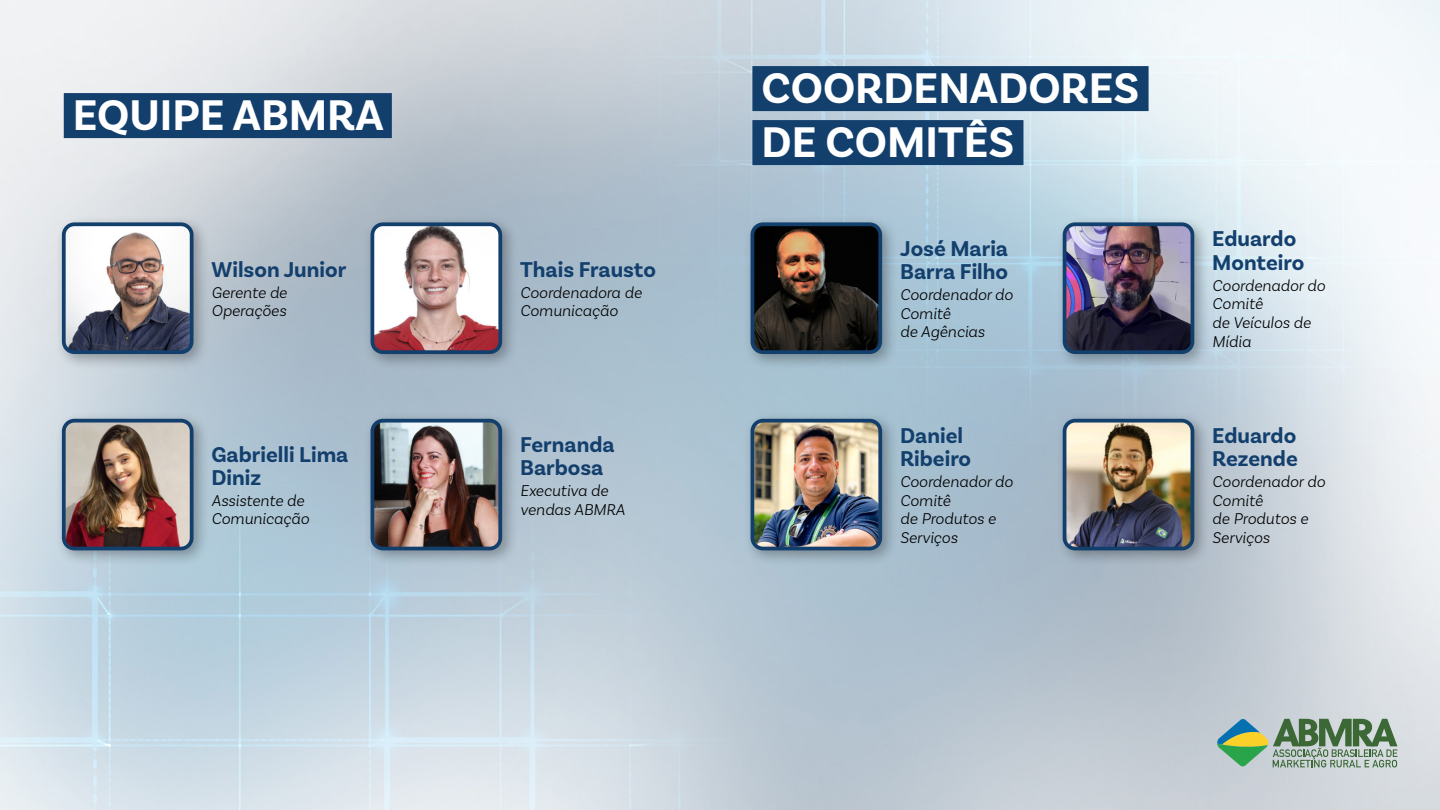
<style>
.page{position:relative;width:1440px;height:810px;background:#fff}
.page>*{position:absolute;margin:0;border:0;box-sizing:border-box;transform-origin:0 0}
.t1{font:700 45px/54px "Basic Sans";color:#fff}
.t2{font:700 22.5px/23.2px "Basic Sans";color:#133f6d}
.t3{font:italic 300 16.5px/18.8px "Basic Sans";color:#000}
</style>
<div class="page">
<img style="left:0;top:0;width:1440px;height:810px">
<div style="left:64px;top:93px;width:328px;height:45px;background:#133f6d"></div>
<div style="left:55px;top:215px;width:154px;height:155px;background:#000;opacity:.3"></div>
<img style="left:64px;top:224px;width:128px;height:128px">
<div style="left:62px;top:222px;width:132px;height:132px;border:4px solid #133f6d;border-radius:11px"></div>
<div style="left:55px;top:411px;width:154px;height:156px;background:#000;opacity:.3"></div>
<img style="left:64px;top:421px;width:128px;height:128px">
<div style="left:62px;top:419px;width:132px;height:131px;border:4px solid #133f6d;border-radius:11px"></div>
<div style="left:363px;top:411px;width:155px;height:156px;background:#000;opacity:.3"></div>
<img style="left:372px;top:421px;width:128px;height:128px">
<div style="left:371px;top:419px;width:131px;height:131px;border:4px solid #133f6d;border-radius:11px"></div>
<div style="left:363px;top:215px;width:155px;height:155px;background:#000;opacity:.3"></div>
<img style="left:372px;top:224px;width:128px;height:128px">
<div style="left:371px;top:222px;width:131px;height:132px;border:4px solid #133f6d;border-radius:11px"></div>
<div style="left:752px;top:66px;width:397px;height:45px;background:#133f6d"></div>
<div style="left:752px;top:120px;width:271px;height:45px;background:#133f6d"></div>
<div style="left:743px;top:215px;width:155px;height:155px;background:#000;opacity:.3"></div>
<img style="left:752px;top:224px;width:128px;height:128px">
<div style="left:751px;top:222px;width:131px;height:132px;border:4px solid #133f6d;border-radius:11px"></div>
<div style="left:743px;top:411px;width:155px;height:156px;background:#000;opacity:.3"></div>
<img style="left:752px;top:421px;width:128px;height:128px">
<div style="left:751px;top:419px;width:131px;height:131px;border:4px solid #133f6d;border-radius:11px"></div>
<div style="left:1056px;top:215px;width:154px;height:155px;background:#000;opacity:.3"></div>
<img style="left:1065px;top:224px;width:127px;height:128px">
<div style="left:1063px;top:222px;width:131px;height:132px;border:4px solid #133f6d;border-radius:11px"></div>
<div style="left:1056px;top:411px;width:154px;height:156px;background:#000;opacity:.3"></div>
<img style="left:1065px;top:421px;width:127px;height:128px">
<div style="left:1063px;top:419px;width:131px;height:131px;border:4px solid #133f6d;border-radius:11px"></div>
<svg style="left:1217px;top:719px;width:180px;height:48px;background:#8aa78d"></svg>
<h1 class="t1" style="left:73px;top:88px;width:312px">EQUIPE ABMRA</h1>
<h2 class="t2" style="left:212px;top:258px;width:136px">Wilson Junior</h2>
<p class="t3" style="left:212px;top:283px;width:77px">Gerente de<br>Operações</p>
<h2 class="t2" style="left:212px;top:443px;width:139px">Gabrielli Lima<br>Diniz</h2>
<p class="t3" style="left:212px;top:491px;width:99px">Assistente de<br>Comunicação</p>
<h2 class="t2" style="left:520px;top:258px;width:137px">Thais Frausto</h2>
<p class="t3" style="left:520px;top:283px;width:123px">Coordenadora de<br>Comunicação</p>
<h2 class="t2" style="left:520px;top:433px;width:96px">Fernanda<br>Barbosa</h2>
<p class="t3" style="left:520px;top:481px;width:106px">Executiva de vendas ABMRA</p>
<h1 class="t1" style="left:762px;top:61px;width:379px">COORDENADORES<br>DE COMITÊS</h1>
<h2 class="t2" style="left:900px;top:237px;width:110px">José Maria<br>Barra Filho</h2>
<p class="t3" style="left:900px;top:285px;width:114px">Coordenador do<br>Comitê<br>de Agências</p>
<h2 class="t2" style="left:900px;top:424px;width:73px">Daniel<br>Ribeiro</h2>
<p class="t3" style="left:900px;top:472px;width:114px">Coordenador do<br>Comitê<br>de Produtos e<br>Serviços</p>
<h2 class="t2" style="left:1212px;top:228px;width:93px">Eduardo<br>Monteiro</h2>
<p class="t3" style="left:1212px;top:276px;width:114px">Coordenador do<br>Comitê<br>de Veículos de<br>Mídia</p>
<h2 class="t2" style="left:1212px;top:424px;width:87px">Eduardo<br>Rezende</h2>
<p class="t3" style="left:1212px;top:472px;width:114px">Coordenador do<br>Comitê<br>de Produtos e<br>Serviços</p>
</div>
